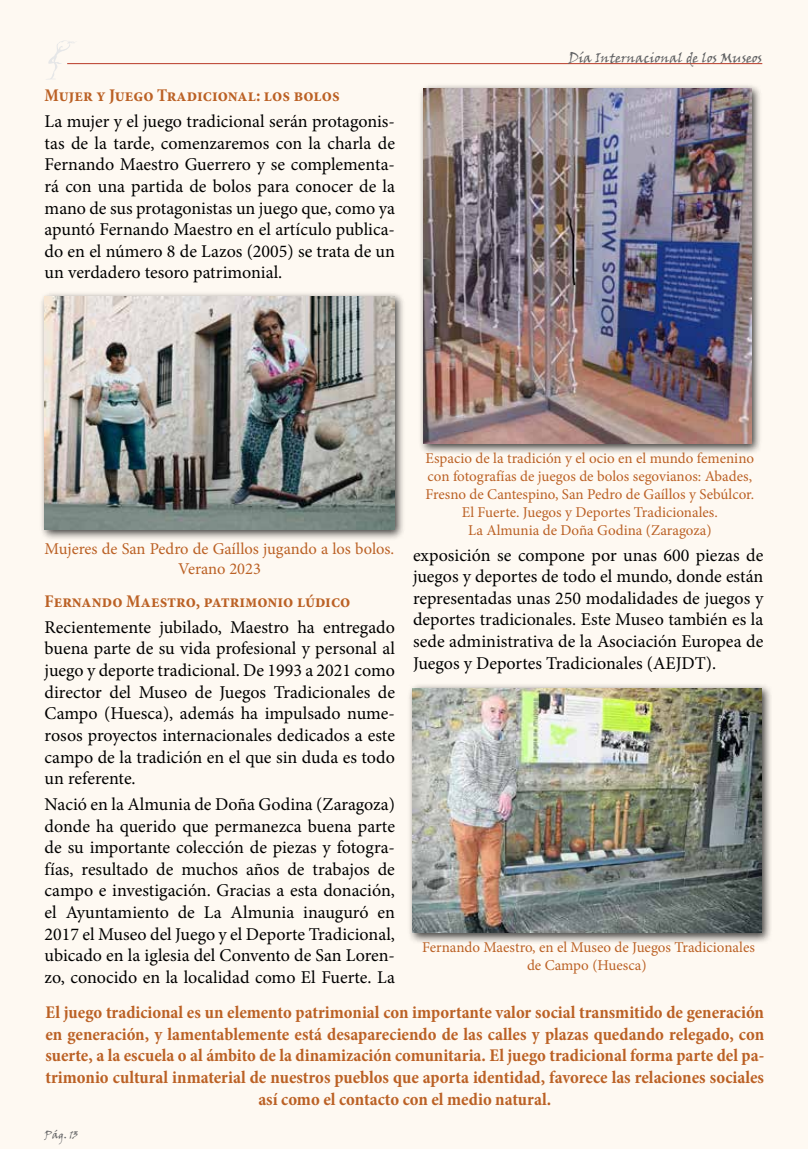
<style>
.page{position:relative;width:808px;height:1149px;background:#fff}
.page>*{position:absolute;margin:0;border:0;box-sizing:border-box;transform-origin:0 0}
.t1{font:18px/21.6px "Minion Pro";color:#000;text-align:justify}
.t2{font:700 condensed 18px/21.6px "Minion Pro";color:#bb6125;text-align:center}
.t3{font:16.5px/19.8px "Minion Pro";color:#bb6125;text-align:center}
.t4{font:15px/18px "Minion Pro";color:#bb6125;text-align:center}
.t5{font:15px/18px "Minion Pro";letter-spacing:-.03em;color:#bb6125;text-align:center}
.t6{font:13.5px "Viner Hand ITC";color:#616264}
.t7{font:10.5px "Viner Hand ITC";color:#616264}
</style>
<div class="page">
<div style="left:0;top:0;width:808px;height:1148px;background:#fef9f2"></div>
<hr style="left:67px;top:63px;width:695px;height:1px;background:#b93926">
<svg style="left:46px;top:40px;width:31px;height:40px"></svg>
<div style="left:418px;top:83px;width:344px;height:372px;background:#000;opacity:.75"></div>
<img style="left:423px;top:88px;width:328px;height:355px">
<div style="left:407px;top:682px;width:365px;height:261px;background:#000;opacity:.75"></div>
<img style="left:412px;top:688px;width:349px;height:244px">
<div style="left:39px;top:291px;width:367px;height:249px;background:#000;opacity:.75"></div>
<img style="left:45px;top:296px;width:349px;height:233px">
<p class="t2" style="left:45px;top:84px;width:297px">Mujer y Juego Tradicional: los bolos</p>
<p class="t1" style="left:45px;top:111px;width:352px">La mujer y el juego tradicional serán protagonis&shy;tas de la tarde, comenzaremos con la charla de Fernando Maestro Guerrero y se complementa&shy;rá con una partida de bolos para conocer de la mano de sus protagonistas un juego que, como ya apuntó Fernando Maestro en el artículo publica&shy;do en el número 8 de Lazos (2005) se trata de un un verdadero tesoro patrimonial.</p>
<p class="t6" style="left:568px;top:49px;width:195px">Día Internacional de los Museos</p>
<p class="t3" style="left:45px;top:539px;width:351px">Mujeres de San Pedro de Gaíllos jugando a los bolos.<br>Verano 2023</p>
<p class="t2" style="left:45px;top:590px;width:307px">Fernando Maestro, patrimonio lúdico</p>
<p class="t1" style="left:45px;top:616px;width:352px">Recientemente jubilado, Maestro ha entregado buena parte de su vida profesional y personal al juego y deporte tradicional. De 1993 a 2021 como director del Museo de Juegos Tradicionales de Campo (Huesca), además ha impulsado nume&shy;rosos proyectos internacionales dedicados a este campo de la tradición en el que sin duda es todo un referente.</p>
<p class="t1" style="left:45px;top:793px;width:352px">Nació en la Almunia de Doña Godina (Zaragoza) donde ha querido que permanezca buena parte de su importante colección de piezas y fotogra&shy;fías, resultado de muchos años de trabajos de campo e investigación. Gracias a esta donación, el Ayuntamiento de La Almunia inauguró en 2017 el Museo del Juego y el Deporte Tradicional, ubicado en la iglesia del Convento de San Loren&shy;zo, conocido en la localidad como El Fuerte. La</p>
<p class="t4" style="left:425px;top:449px;width:330px">Espacio de la tradición y el ocio en el mundo femenino con fotografías de juegos de bolos segovianos: Abades, Fresno de Cantespino, San Pedro de Gaíllos y Sebúlcor.<br>El Fuerte. Juegos y Deportes Tradicionales.<br>La Almunia de Doña Godina (Zaragoza)</p>
<p class="t1" style="left:413px;top:544px;width:352px">exposición se compone por unas 600 piezas de juegos y deportes de todo el mundo, donde están representadas unas 250 modalidades de juegos y deportes tradicionales. Este Museo también es la sede administrativa de la Asociación Europea de Juegos y Deportes Tradicionales (AEJDT).</p>
<p class="t5" style="left:422px;top:937px;width:334px">Fernando Maestro, en el Museo de Juegos Tradicionales de Campo (Huesca)</p>
<p class="t2" style="left:45px;top:1001px;width:720px">El juego tradicional es un elemento patrimonial con importante valor social transmitido de generación en generación, y lamentablemente está desapareciendo de las calles y plazas quedando relegado, con suerte, a la escuela o al ámbito de la dinamización comunitaria. El juego tradicional forma parte del pa&shy;trimonio cultural inmaterial de nuestros pueblos que aporta identidad, favorece las relaciones sociales así como el contacto con el medio natural.</p>
<p class="t7" style="left:45px;top:1127px;width:35px">Pág. 13</p>
</div>
